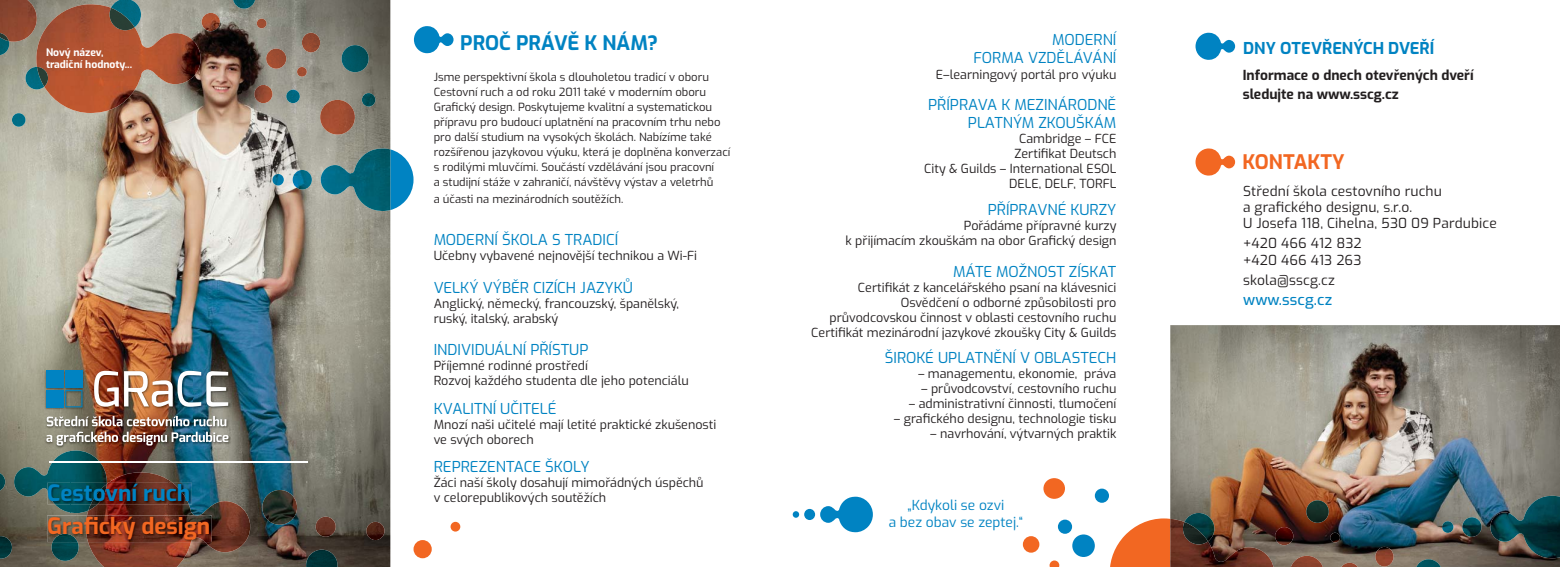
<style>
.page{position:relative;width:1560px;height:567px;background:#fff}
.page>*{position:absolute;margin:0;border:0;box-sizing:border-box;transform-origin:0 0}
.t1{font:700 22.5px "Exo";color:#f26722}
.t2{font:700 22.5px "Exo";color:#0083c2}
.t3{font:700 20px "Exo";color:#0083c2}
.t4{font:700 20px "Exo";color:#f26722}
.t5{font:700 16.25px "Exo";letter-spacing:-.005em;color:#0083c2}
.t6{font:15px/18px "Exo";color:#0083c2;text-align:right}
.t7{font:500 15px "Exo";letter-spacing:.01em;color:#0083c2}
.t8{font:13.75px/16.2px "Exo";letter-spacing:.01em;color:#231f20}
.t9{font:700 13.75px/18.8px "Exo";color:#231f20}
.t10{font:13.75px/16.5px "Exo";color:#0083c2;text-align:center}
.t11{font:12.5px/15px "Exo";color:#231f20}
.t12{font:11.25px/15px "Exo";color:#231f20}
.t13{font:700 10.38px/12.4px "Exo";color:#fff}
</style>
<div class="page">
<img style="left:0;top:0;width:390px;height:567px">
<svg style="left:390px;top:149px;width:23px;height:61px"></svg>
<img style="left:272px;top:164px;width:79px;height:31px">
<img style="left:351px;top:148px;width:39px;height:63px">
<img style="left:0;top:451px;width:107px;height:62px">
<svg style="left:792px;top:497px;width:80px;height:35px"></svg>
<svg style="left:414px;top:26px;width:39px;height:27px"></svg>
<svg style="left:1195px;top:33px;width:39px;height:27px"></svg>
<svg style="left:1195px;top:148px;width:39px;height:28px"></svg>
<img style="left:36px;top:4px;width:84px;height:73px">
<img style="left:120px;top:26px;width:82px;height:51px">
<img style="left:265px;top:48px;width:21px;height:22px">
<img style="left:36px;top:77px;width:167px;height:36px">
<img style="left:87px;top:472px;width:82px;height:43px">
<img style="left:168px;top:479px;width:82px;height:57px">
<img style="left:87px;top:536px;width:163px;height:31px">
<svg style="left:88px;top:504px;width:9px;height:6px"></svg>
<img style="left:315px;top:517px;width:21px;height:20px;border-radius:50%">
<img style="left:202px;top:13px;width:18px;height:18px;border-radius:50%">
<img style="left:9px;top:0;width:28px;height:42px">
<svg style="left:297px;top:67px;width:10px;height:10px"></svg>
<svg style="left:257px;top:19px;width:9px;height:9px"></svg>
<div style="left:450px;top:522px;width:10px;height:10px;background:#f26722;border-radius:50%"></div>
<img style="left:341px;top:45px;width:27px;height:27px;border-radius:50%">
<img style="left:52px;top:542px;width:27px;height:19px">
<img style="left:111px;top:0;width:30px;height:27px">
<img style="left:109px;top:8px;width:25px;height:22px">
<img style="left:306px;top:550px;width:31px;height:17px">
<div style="left:1057px;top:520px;width:14px;height:14px;background:#0083c2;border-radius:50%"></div>
<div style="left:1094px;top:489px;width:14px;height:14px;background:#0083c2;border-radius:50%"></div>
<img style="left:0;top:41px;width:9px;height:14px">
<svg style="left:0;top:0;width:25px;height:41px"></svg>
<img style="left:26px;top:67px;width:18px;height:22px">
<img style="left:37px;top:67px;width:11px;height:20px">
<img style="left:0;top:536px;width:12px;height:23px">
<img style="left:233px;top:0;width:22px;height:9px">
<img style="left:286px;top:90px;width:14px;height:13px;border-radius:50%">
<img style="left:362px;top:93px;width:13px;height:14px;border-radius:50%">
<img style="left:12px;top:113px;width:14px;height:14px;border-radius:50%">
<img style="left:254px;top:85px;width:18px;height:18px;border-radius:50%">
<img style="left:366px;top:522px;width:18px;height:18px;border-radius:50%">
<div style="left:413px;top:540px;width:18px;height:18px;background:#f26722;border-radius:50%"></div>
<img style="left:302px;top:33px;width:18px;height:19px;border-radius:50%">
<img style="left:320px;top:100px;width:35px;height:35px;border-radius:50%">
<img style="left:262px;top:490px;width:35px;height:35px;border-radius:50%">
<img style="left:1170px;top:325px;width:389px;height:242px">
<img style="left:1441px;top:496px;width:118px;height:62px">
<svg style="left:1110px;top:518px;width:163px;height:49px"></svg>
<img style="left:1170px;top:519px;width:103px;height:48px">
<img style="left:1290px;top:556px;width:32px;height:11px">
<img style="left:1340px;top:563px;width:18px;height:4px">
<img style="left:1274px;top:527px;width:19px;height:18px;border-radius:50%">
<div style="left:1043px;top:478px;width:21px;height:21px;background:#f26722;border-radius:50%"></div>
<div style="left:1022px;top:536px;width:17px;height:17px;background:#f26722;border-radius:50%"></div>
<svg style="left:1329px;top:533px;width:10px;height:9px"></svg>
<svg style="left:1049px;top:560px;width:10px;height:7px"></svg>
<img style="left:1415px;top:559px;width:25px;height:8px">
<img style="left:1184px;top:513px;width:30px;height:28px">
<img style="left:1182px;top:522px;width:25px;height:22px">
<div style="left:1072px;top:534px;width:22px;height:23px;background:#0083c2;border-radius:50%"></div>
<img style="left:1305px;top:500px;width:23px;height:23px;border-radius:50%">
<img style="left:1375px;top:547px;width:18px;height:19px;border-radius:50%">
<img style="left:189px;top:483px;width:3px;height:21px">
<img style="left:47px;top:483px;width:50px;height:21px">
<img style="left:97px;top:483px;width:92px;height:21px">
<img style="left:91px;top:484px;width:16px;height:20px">
<img style="left:47px;top:515px;width:39px;height:27px">
<img style="left:86px;top:515px;width:126px;height:27px">
<img style="left:53px;top:534px;width:25px;height:8px">
<hr style="left:49px;top:461px;width:258px;height:2px;background:#fff">
<img style="left:45px;top:370px;width:186px;height:78px">
<img style="left:47px;top:416px;width:179px;height:10px">
<img style="left:46px;top:432px;width:182px;height:14px">
<img style="left:94px;top:371px;width:134px;height:36px">
<div style="left:46px;top:371px;width:17px;height:17px;background:#0083c2"></div>
<div style="left:46px;top:390px;width:17px;height:17px;background:#0083c2"></div>
<svg style="left:65px;top:390px;width:17px;height:17px"></svg>
<div style="left:65px;top:371px;width:17px;height:17px;background:#0083c2"></div>
<p class="t13" style="left:46px;top:46px;width:88px">Nový název, tradiční hodnoty...</p>
<h1 class="t2" style="left:47px;top:479px;width:145px">Cestovní ruch</h1>
<h1 class="t1" style="left:47px;top:511px;width:165px">Grafický design</h1>
<h2 class="t3" style="left:460px;top:30px;width:199px">PROČ PRÁVĚ K NÁM?</h2>
<p class="t12" style="left:433px;top:70px;width:298px">Jsme perspektivní škola s dlouholetou tradicí v oboru Cestovní ruch a od roku 2011 také v moderním oboru Grafický design. Poskytujeme kvalitní a systematickou přípravu pro budoucí uplatnění na pracovním trhu nebo pro další studium na vysokých školách. Nabízíme také rozšířenou jazykovou výuku, která je doplněna konverzací s rodilými mluvčími. Součástí vzdělávání jsou pracovní<br>a studijní stáže v zahraničí, návštěvy výstav a veletrhů</p>
<p class="t12" style="left:433px;top:191px;width:191px">a účasti na mezinárodních soutěžích.</p>
<p class="t6" style="left:433px;top:231px;width:186px">MODERNÍ ŠKOLA S TRADICÍ</p>
<p class="t11" style="left:433px;top:249px;width:265px">Učebny vybavené nejnovější technikou a Wi-Fi</p>
<p class="t6" style="left:433px;top:278px;width:201px">VELKÝ VÝBĚR CIZÍCH JAZYKŮ</p>
<p class="t11" style="left:433px;top:296px;width:247px">Anglický, německý, francouzský, španělský, ruský, italský, arabský</p>
<p class="t6" style="left:433px;top:341px;width:156px">INDIVIDUÁLNÍ PŘÍSTUP</p>
<p class="t11" style="left:433px;top:358px;width:256px">Příjemné rodinné prostředí<br>Rozvoj každého studenta dle jeho potenciálu</p>
<p class="t6" style="left:433px;top:400px;width:124px">KVALITNÍ UČITELÉ</p>
<p class="t11" style="left:433px;top:418px;width:284px">Mnozí naši učitelé mají letité praktické zkušenosti ve svých oborech</p>
<p class="t6" style="left:433px;top:458px;width:158px">REPREZENTACE ŠKOLY</p>
<p class="t11" style="left:433px;top:476px;width:271px">Žáci naší školy dosahují mimořádných úspěchů v celorepublikových soutěžích</p>
<p class="t6" style="left:973px;top:31px;width:144px">MODERNÍ<br>FORMA VZDĚLÁVÁNÍ</p>
<p class="t11" style="left:935px;top:68px;width:182px">E–learningový portál pro výuku</p>
<p class="t6" style="left:928px;top:96px;width:190px">PŘÍPRAVA K MEZINÁRODNĚ<br>PLATNÝM ZKOUŠKÁM</p>
<p class="t11" style="left:924px;top:132px;width:194px;text-align:right">Cambridge – FCE<br>Zertifikat Deutsch<br>City &amp; Guilds – International ESOL<br>DELE, DELF, TORFL</p>
<p class="t6" style="left:987px;top:201px;width:130px">PŘÍPRAVNÉ KURZY</p>
<p class="t11" style="left:845px;top:218px;width:272px;text-align:right">Pořádáme přípravné kurzy<br>k přijímacím zkouškám na obor Grafický design</p>
<p class="t6" style="left:953px;top:263px;width:165px">MÁTE MOŽNOST ZÍSKAT</p>
<p class="t11" style="left:811px;top:280px;width:306px;text-align:right">Certifikát z kancelářského psaní na klávesnici Osvědčení o odborné způsobilosti pro průvodcovskou činnost v oblasti cestovního ruchu Certifikát mezinárodní jazykové zkoušky City &amp; Guilds</p>
<p class="t6" style="left:884px;top:349px;width:233px">ŠIROKÉ UPLATNĚNÍ V OBLASTECH</p>
<p class="t11" style="left:918px;top:366px;width:200px">– managementu, ekonomie, práva</p>
<p class="t11" style="left:921px;top:381px;width:197px">– průvodcovství, cestovního ruchu</p>
<p class="t11" style="left:908px;top:396px;width:209px">– administrativní činnosti, tlumočení</p>
<p class="t11" style="left:893px;top:411px;width:224px">– grafického designu, technologie tisku</p>
<p class="t11" style="left:930px;top:426px;width:188px">– navrhování, výtvarných praktik</p>
<p class="t10" style="left:888px;top:498px;width:136px">„Kdykoli se ozvi<br>a bez obav se zeptej.“</p>
<h3 class="t5" style="left:1243px;top:37px;width:192px">DNY OTEVŘENÝCH DVEŘÍ</h3>
<p class="t9" style="left:1242px;top:66px;width:232px">Informace o dnech otevřených dveří sledujte na www.sscg.cz</p>
<h2 class="t4" style="left:1242px;top:149px;width:104px">KONTAKTY</h2>
<p class="t8" style="left:1242px;top:183px;width:255px">Střední škola cestovního ruchu<br>a grafického designu, s.r.o.<br>U Josefa 118, Cihelna, 530 09 Pardubice</p>
<p class="t8" style="left:1242px;top:236px;width:120px">+420 466 412 832 +420 466 413 263</p>
<p class="t8" style="left:1242px;top:272px;width:93px">skola@sscg.cz</p>
<p class="t7" style="left:1242px;top:290px;width:91px">www.sscg.cz</p>
</div>
